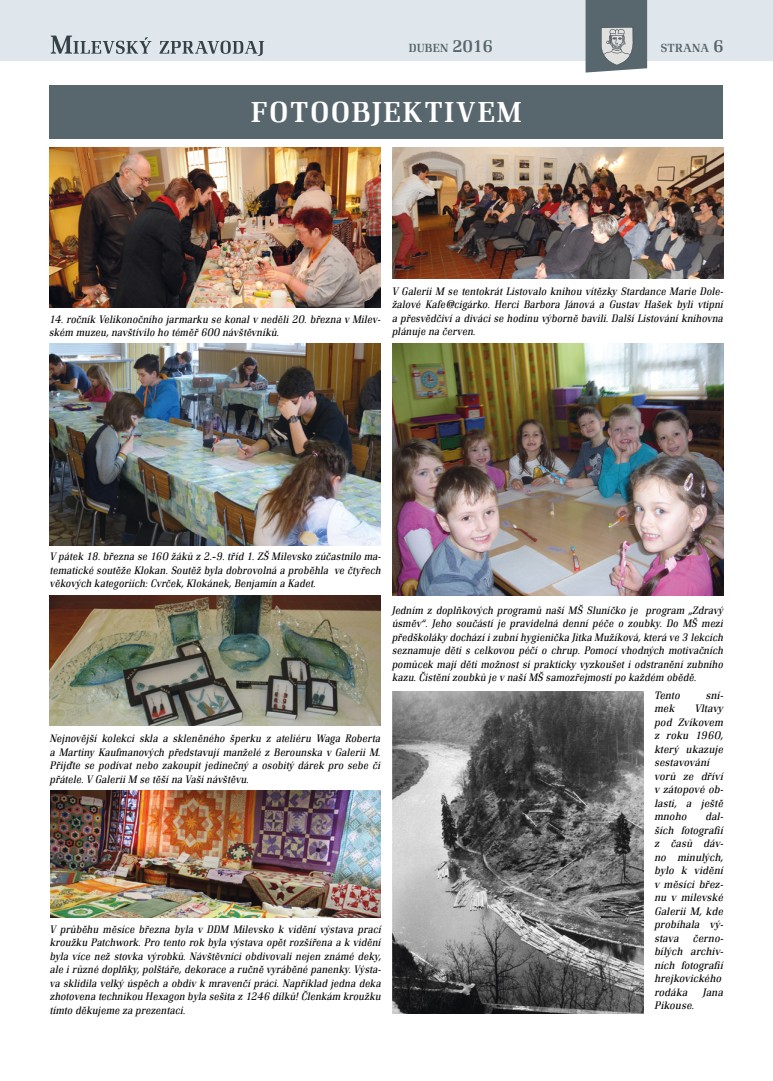
<style>
.page{position:relative;width:773px;height:1081px;background:#fff}
.page>*{position:absolute;margin:0;border:0;box-sizing:border-box;transform-origin:0 0}
.t1{font:500 30px "Renault TOT";letter-spacing:.065em;color:#fff}
.t2{font:500 12.25px "Renault TOT";letter-spacing:.015em;color:#58666d}
.t3{font:italic 300 11.25px/13.5px "Renault TOT";letter-spacing:.02em;color:#000;text-align:justify;scale:.9 1}
.t4{font:italic 300 11.25px/13.5px "Renault TOT";letter-spacing:.02em;color:#000;scale:.94 1}
.s1{font-size:17.5px}
</style>
<div class="page">
<div style="left:0;top:1px;width:772px;height:60px;background:#dfe7ec"></div>
<svg style="left:585px;top:0;width:62px;height:73px"></svg>
<svg style="left:159px;top:41px;width:105px;height:15px"></svg>
<svg style="left:51px;top:36px;width:100px;height:18px"></svg>
<div style="left:50px;top:86px;width:673px;height:53px;background:#58666d"></div>
<img style="left:50px;top:148px;width:330px;height:160px">
<img style="left:392px;top:344px;width:331px;height:251px">
<img style="left:392px;top:691px;width:251px;height:322px">
<img style="left:50px;top:344px;width:330px;height:201px">
<img style="left:50px;top:595px;width:330px;height:130px">
<img style="left:50px;top:790px;width:330px;height:127px">
<img style="left:392px;top:148px;width:331px;height:131px">
<p class="t2" style="left:409px;top:41px;width:85px">DUBEN <span class="s1">2016</span></p>
<p class="t2" style="left:660px;top:41px;width:64px">STRANA <span class="s1">6</span></p>
<h1 class="t1" style="left:251px;top:96px;width:270px">FOTOOBJEKTIVEM</h1>
<p class="t3" style="left:50px;top:313px;width:369px">14. ročník Velikonočního jarmarku se konal v neděli 20. března v Milev&shy;ském muzeu, navštívilo ho téměř 600 návštěvníků.</p>
<p class="t3" style="left:392px;top:284px;width:369px">V Galerii M se tentokrát Listovalo knihou vítězky Stardance Marie Dole&shy;žalové Kafe@cigárko. Herci Barbora Jánová a Gustav Hašek byli vtipní a přesvědčiví a diváci se hodinu výborně bavili. Další Listování knihovna plánuje na červen.</p>
<p class="t3" style="left:50px;top:550px;width:369px">V pátek 18. března se 160 žáků z 2.–9. tříd 1. ZŠ Milevsko zúčastnilo ma&shy;tematické soutěže Klokan. Soutěž byla dobrovolná a proběhla ve čtyřech věkových kategoriích: Cvrček, Klokánek, Benjamín a Kadet.</p>
<p class="t3" style="left:50px;top:732px;width:369px">Nejnovější kolekci skla a skleněného šperku z ateliéru Waga Roberta a Martiny Kaufmanových představují manželé z Berounska v Galerii M.<br>Přijďte se podívat nebo zakoupit jedinečný a osobitý dárek pro sebe či přátele. V Galerii M se těší na Vaši návštěvu.</p>
<p class="t3" style="left:50px;top:922px;width:369px">V průběhu měsíce března byla v DDM Milevsko k vidění výstava prací kroužku Patchwork. Pro tento rok byla výstava opět rozšířena a k vidění byla více než stovka výrobků. Návštěvníci obdivovali nejen známé deky, ale i různé doplňky, polštáře, dekorace a ručně vyráběné panenky. Výsta&shy;va sklidila velký úspěch a obdiv k mravenčí práci. Například jedna deka zhotovena technikou Hexagon byla sešita z 1246 dílků! Členkám kroužku tímto děkujeme za prezentaci.</p>
<p class="t3" style="left:392px;top:603px;width:369px">Jedním z doplňkových programů naší MŠ Sluníčko je program „Zdravý úsměv“. Jeho součástí je pravidelná denní péče o zoubky. Do MŠ mezi předškoláky dochází i zubní hygienička Jitka Mužíková, která ve 3 lekcích seznamuje děti s celkovou péčí o chrup. Pomocí vhodných motivačních pomůcek mají děti možnost si prakticky vyzkoušet i odstranění zubního kazu. Čistění zoubků je v naší MŠ samozřejmostí po každém obědě.</p>
<p class="t4" style="left:654px;top:688px;width:29px">Tento</p>
<p class="t4" style="left:706px;top:688px;width:20px">sní-</p>
<p class="t4" style="left:654px;top:702px;width:23px">mek</p>
<p class="t4" style="left:654px;top:702px;width:74px;text-indent:40px">Vltavy pod Zvíkovem z roku 1960, který ukazuje sestavování vorů ze dříví v zátopové ob&shy;lasti, a ještě mnoho</p>
<p class="t4" style="left:654px;top:810px;width:74px;text-align:justify;text-indent:51px">dal&shy;ších fotografií z časů dáv&shy;no minulých, bylo k vidění v měsíci břez&shy;nu v milevské Galerii M, kde probíhala vý&shy;stava</p>
<p class="t4" style="left:654px;top:931px;width:74px;text-indent:39px">černo&shy;bílých archiv&shy;ních fotografií hrejkovického rodáka</p>
<p class="t4" style="left:703px;top:985px;width:23px">Jana</p>
<p class="t4" style="left:654px;top:999px;width:44px">Pikouse.</p>
</div>
